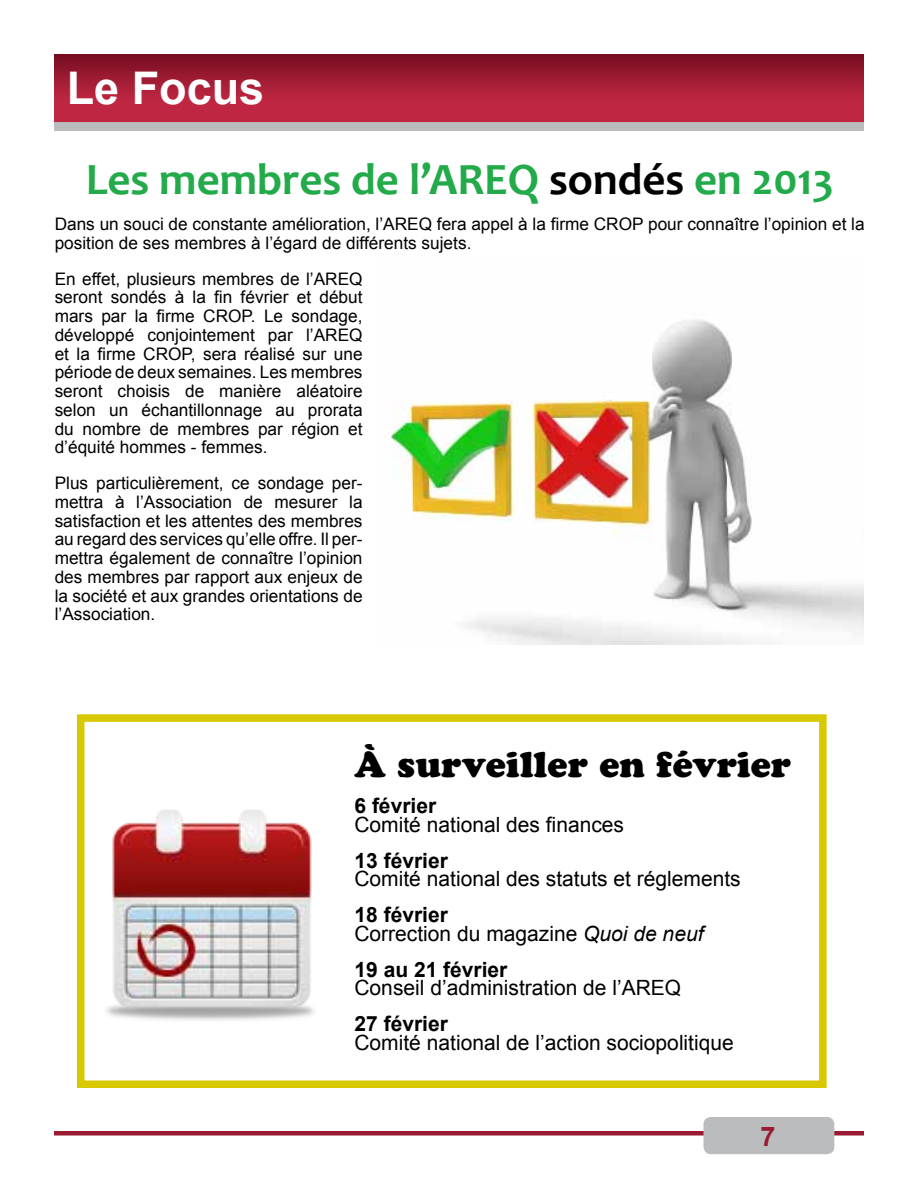
<style>
.page{position:relative;width:918px;height:1188px;background:#fff}
.page>*{position:absolute;margin:0;border:0;box-sizing:border-box;transform-origin:0 0}
.t1{font:700 45px "Candara";color:#23aa4a}
.t2{font:700 45px "Arial";color:#fff}
.t3{font:36px "Cooper Black Std";letter-spacing:.005em;color:#000}
.t4{font:700 27px "Arial";color:#991a31}
.t5{font:21px/18.8px "Arial";color:#000}
.t6{font:700 21px "Arial";color:#000}
.t7{font:17.25px/18.8px "Arial";color:#000;text-align:justify}
.s1{color:#000}
.s2{font-weight:700}
.s3{font-style:italic}
</style>
<div class="page">
<div style="left:54px;top:1131px;width:810px;height:5px;background:#991a31"></div>
<div style="left:703px;top:1117px;width:131px;height:37px;background:#babcbe;border-radius:7px"></div>
<svg style="left:54px;top:54px;width:810px;height:68px;background:#a51d36"></svg>
<div style="left:54px;top:122px;width:810px;height:9px;background:#babcbe"></div>
<div style="left:77px;top:714px;width:750px;height:374px;border:8px solid #d7c800"></div>
<img style="left:391px;top:320px;width:473px;height:324px">
<img style="left:106px;top:810px;width:208px;height:211px">
<h1 class="t2" style="left:67px;top:59px;width:199px">Le Focus</h1>
<h1 class="t1" style="left:86px;top:152px;width:749px">Les membres de l’AREQ <span class="s1">sondés</span> en 2013</h1>
<p class="t7" style="left:55px;top:215px;width:811px">Dans un souci de constante amélioration, l’AREQ fera appel à la firme CROP pour connaître l’opinion et la position de ses membres à l’égard de différents sujets.</p>
<p class="t7" style="left:55px;top:269px;width:309px">En effet, plusieurs membres de l’AREQ seront sondés à la fin février et début mars par la firme CROP. Le sondage, développé conjointement par l’AREQ et la firme CROP, sera réalisé sur une période de deux semaines. Les membres seront choisis de manière aléatoire selon un échantillonnage au prorata du nombre de membres par région et d’équité hommes - femmes.</p>
<p class="t7" style="left:55px;top:474px;width:309px">Plus particulièrement, ce sondage per&shy;mettra à l’Association de mesurer la satisfaction et les attentes des membres au regard des services qu’elle offre. Il per&shy;mettra également de connaître l’opinion des membres par rapport aux enjeux de la société et aux grandes orientations de l’Association.</p>
<h2 class="t3" style="left:354px;top:743px;width:438px">À surveiller en février</h2>
<p class="t6" style="left:354px;top:792px;width:83px">6 février</p>
<p class="t5" style="left:354px;top:815px;width:271px">Comité national des finances</p>
<p class="t6" style="left:354px;top:846px;width:95px">13 février</p>
<p class="t5" style="left:354px;top:870px;width:388px">Comité national des statuts et réglements</p>
<p class="t5" style="left:354px;top:906px;width:351px"><span class="s2">18 février<br></span>Correction du magazine <span class="s3">Quoi de neuf</span></p>
<p class="t6" style="left:354px;top:955px;width:154px">19 au 21 février</p>
<p class="t5" style="left:354px;top:979px;width:328px">Conseil d’administration de l’AREQ</p>
<p class="t6" style="left:354px;top:1010px;width:95px">27 février</p>
<p class="t5" style="left:354px;top:1033px;width:381px">Comité national de l’action sociopolitique</p>
<h3 class="t4" style="left:760px;top:1119px;width:17px">7</h3>
</div>
